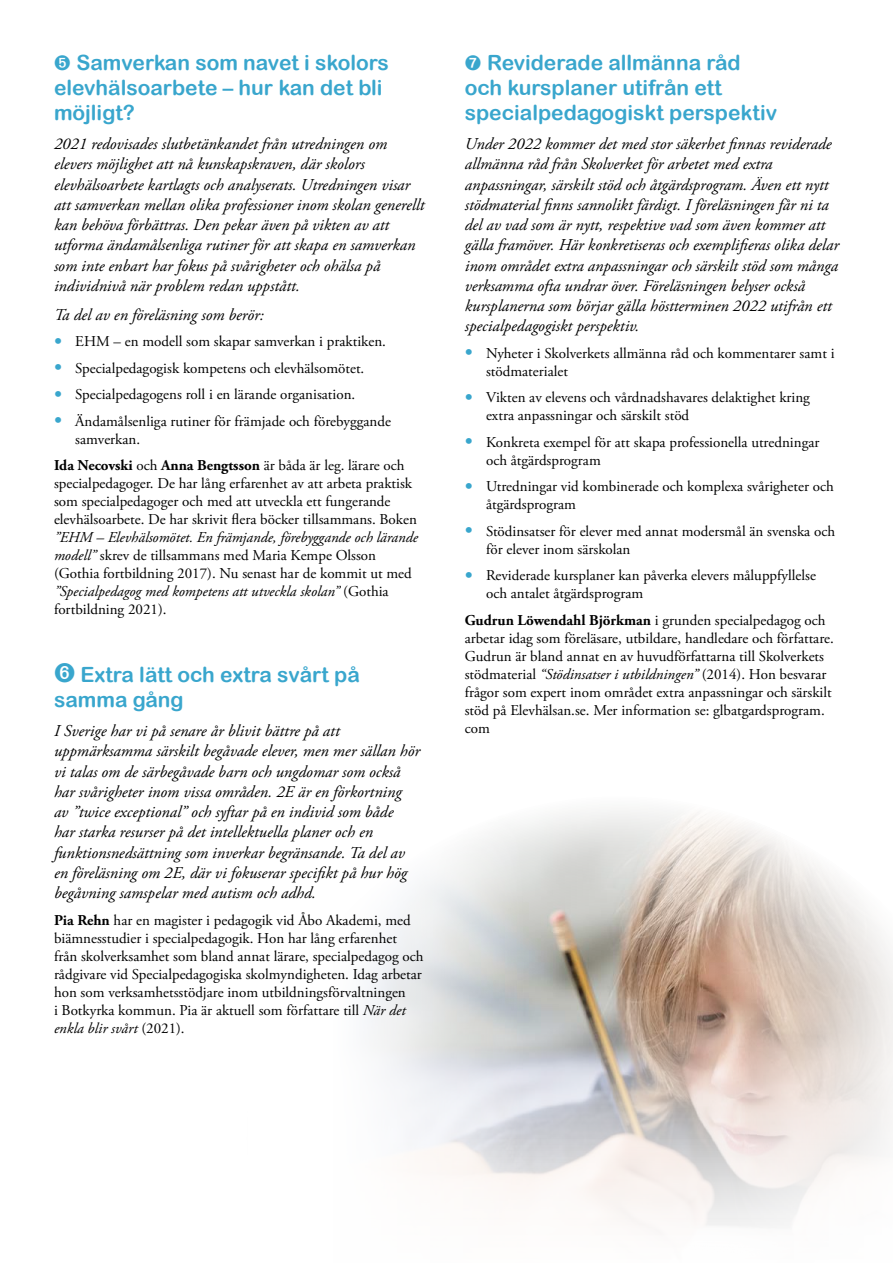
<style>
.page{position:relative;width:893px;height:1263px;background:#fff}
.page>*{position:absolute;margin:0;border:0;box-sizing:border-box;transform-origin:0 0}
.t1{font:21px/25.2px "Arial Rounded MT Bold";color:#39a6cd}
.t2{font:italic 16.5px/20.2px "Adobe Garamond Pro";color:#000}
.t3{font:15px/18px "Adobe Garamond Pro";color:#000}
.s1{font-size:21px;color:#39a6cd}
.s2{font-weight:700}
.s3{font-style:italic}
</style>
<div class="page">
<img style="left:525px;top:810px;width:201px;height:416px">
<svg style="left:368px;top:825px;width:157px;height:366px"></svg>
<svg style="left:726px;top:821px;width:167px;height:406px"></svg>
<h1 class="t1" style="left:54px;top:50px;width:336px">➎ Samverkan som navet i skolors elevhälsoarbete – hur kan det bli möjligt?</h1>
<p class="t2" style="left:54px;top:134px;width:372px">2021 redovisades slutbetänkandet från utredningen om elevers möjlighet att nå kunskapskraven, där skolors elevhälsoarbete kartlagts och analyserats. Utredningen visar att samverkan mellan olika professioner inom skolan generellt kan behöva förbättras. Den pekar även på vikten av att utforma ändamålsenliga rutiner för att skapa en samverkan som inte enbart har fokus på svårigheter och ohälsa på individnivå när problem redan uppstått.</p>
<p class="t2" style="left:54px;top:305px;width:211px">Ta del av en föreläsning som berör:</p>
<p class="t3" style="left:54px;top:333px;width:333px"><span class="s1">•</span> EHM – en modell som skapar samverkan i praktiken.</p>
<p class="t3" style="left:54px;top:359px;width:312px"><span class="s1">•</span> Specialpedagogisk kompetens och elevhälsomötet.</p>
<p class="t3" style="left:54px;top:386px;width:303px"><span class="s1">•</span> Specialpedagogens roll i en lärande organisation.</p>
<p class="t3" style="left:75px;top:412px;width:317px;text-indent:-21px"><span class="s1">•</span> Ändamålsenliga rutiner för främjade och förebyggande samverkan.</p>
<p class="t3" style="left:54px;top:457px;width:364px"><span class="s2">Ida Necovski</span> och <span class="s2">Anna Bengtsson</span> är båda är leg. lärare och specialpedagoger. De har lång erfarenhet av att arbeta praktisk som specialpedagoger och med att utveckla ett fungerande elevhälsoarbete. De har skrivit flera böcker tillsammans. Boken</p>
<p class="t3" style="left:54px;top:529px;width:366px"><span class="s3">”EHM – Elevhälsomötet. En främjande, förebyggande och lärande modell”</span> skrev de tillsammans med Maria Kempe Olsson (Gothia fortbildning 2017). Nu senast har de kommit ut med <span class="s3">”Specialpedagog med kompetens att utveckla skolan”</span> (Gothia fortbildning 2021).</p>
<h1 class="t1" style="left:54px;top:662px;width:307px">➏ Extra lätt och extra svårt på samma gång</h1>
<p class="t2" style="left:54px;top:721px;width:368px">I Sverige har vi på senare år blivit bättre på att uppmärksamma särskilt begåvade elever, men mer sällan hör vi talas om de särbegåvade barn och ungdomar som också har svårigheter inom vissa områden. 2E är en förkortning av ”twice exceptional” och syftar på en individ som både<br>har starka resurser på det intellektuella planer och en funktionsnedsättning som inverkar begränsande. Ta del av en föreläsning om 2E, där vi fokuserar specifikt på hur hög begåvning samspelar med autism och adhd.</p>
<p class="t3" style="left:54px;top:911px;width:371px"><span class="s2">Pia Rehn</span> har en magister i pedagogik vid Åbo Akademi, med biämnesstudier i specialpedagogik. Hon har lång erfarenhet från skolverksamhet som bland annat lärare, specialpedagog och rådgivare vid Specialpedagogiska skolmyndigheten. Idag arbetar hon som verksamhetsstödjare inom utbildningsförvaltningen<br>i Botkyrka kommun. Pia är aktuell som författare till <span class="s3">När det enkla blir svårt</span> (2021).</p>
<h1 class="t1" style="left:465px;top:50px;width:314px">➐ Reviderade allmänna råd och kursplaner utifrån ett specialpedagogiskt perspektiv</h1>
<p class="t2" style="left:465px;top:134px;width:376px">Under 2022 kommer det med stor säkerhet finnas reviderade allmänna råd från Skolverket för arbetet med extra anpassningar, särskilt stöd och åtgärdsprogram. Även ett nytt stödmaterial finns sannolikt färdigt. I föreläsningen får ni ta del av vad som är nytt, respektive vad som även kommer att gälla framöver. Här konkretiseras och exemplifieras olika delar inom området extra anpassningar och särskilt stöd som många verksamma ofta undrar över. Föreläsningen belyser också kursplanerna som börjar gälla höstterminen 2022 utifrån ett specialpedagogiskt perspektiv.</p>
<p class="t3" style="left:486px;top:345px;width:350px;text-indent:-21px"><span class="s1">•</span> Nyheter i Skolverkets allmänna råd och kommentarer samt i stödmaterialet</p>
<p class="t3" style="left:486px;top:389px;width:325px;text-indent:-21px"><span class="s1">•</span> Vikten av elevens och vårdnadshavares delaktighet kring extra anpassningar och särskilt stöd</p>
<p class="t3" style="left:486px;top:434px;width:335px;text-indent:-21px"><span class="s1">•</span> Konkreta exempel för att skapa professionella utredningar och åtgärdsprogram</p>
<p class="t3" style="left:486px;top:478px;width:349px;text-indent:-21px"><span class="s1">•</span> Utredningar vid kombinerade och komplexa svårigheter och åtgärdsprogram</p>
<p class="t3" style="left:486px;top:523px;width:351px;text-indent:-21px"><span class="s1">•</span> Stödinsatser för elever med annat modersmål än svenska och för elever inom särskolan</p>
<p class="t3" style="left:486px;top:567px;width:331px;text-indent:-21px"><span class="s1">•</span> Reviderade kursplaner kan påverka elevers måluppfyllelse och antalet åtgärdsprogram</p>
<p class="t3" style="left:465px;top:612px;width:371px"><span class="s2">Gudrun Löwendahl Björkman</span> i grunden specialpedagog och arbetar idag som föreläsare, utbildare, handledare och författare.<br>Gudrun är bland annat en av huvudförfattarna till Skolverkets stödmaterial <span class="s3">“Stödinsatser i utbildningen”</span> (2014). Hon besvarar frågor som expert inom området extra anpassningar och särskilt stöd på Elevhälsan.se. Mer information se: glbatgardsprogram. com</p>
</div>
